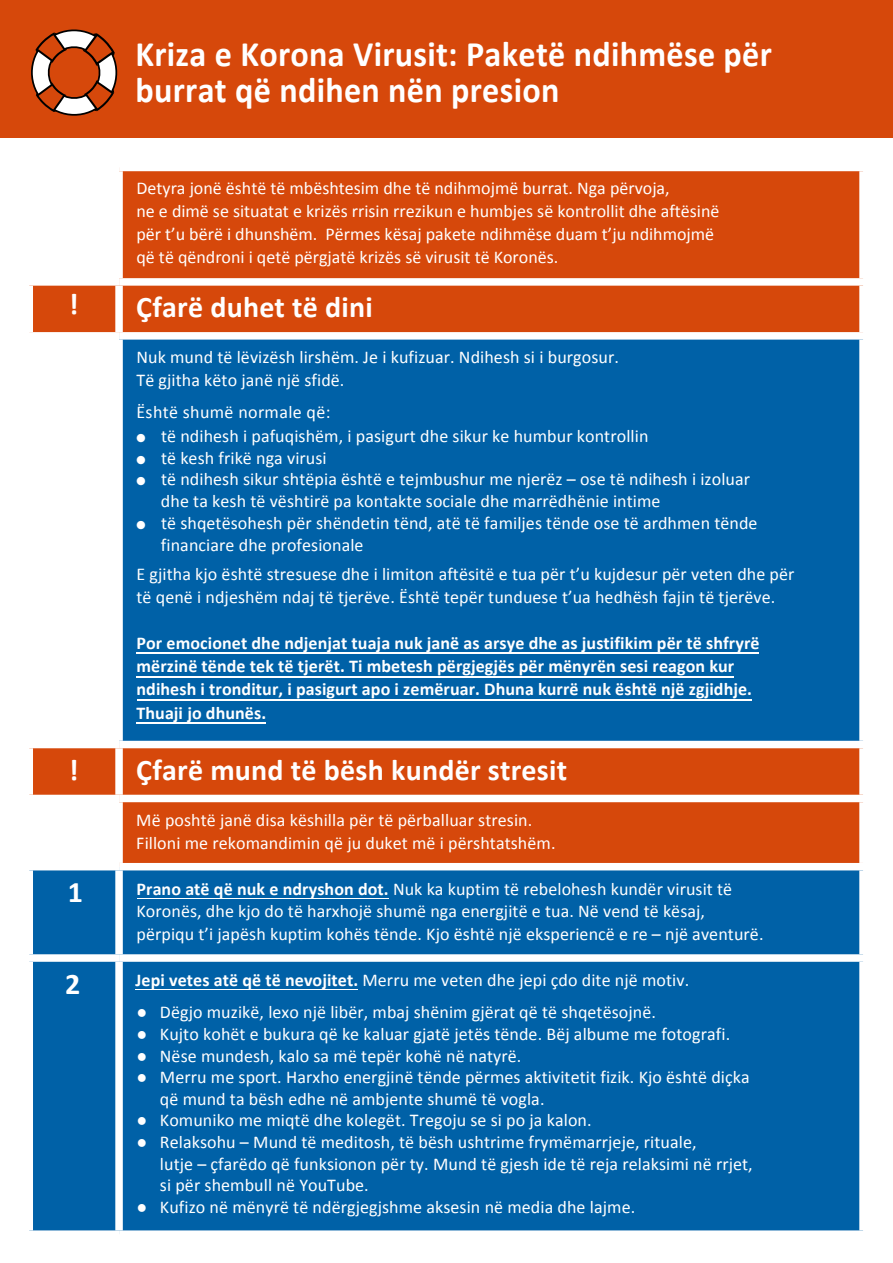
<style>
.page{position:relative;width:893px;height:1263px;background:#fff}
.page>*{position:absolute;margin:0;border:0;box-sizing:border-box;transform-origin:0 0}
.t1{font:700 36px/36.5px "Calibri";letter-spacing:.01em;color:#fff;scale:.95 1}
.t2{font:700 30px "Calibri";letter-spacing:.005em;color:#fff}
.t3{font:700 30px "Calibri";color:#fff}
.t4{font:18px/23.1px "Calibri";letter-spacing:.005em;color:#fff}
.t5{font:700 18px/23.1px "Calibri";letter-spacing:.005em;color:#fff}
.s1{font-weight:700}
</style>
<div class="page">
<div style="left:0;top:0;width:893px;height:138px;background:#d6480b"></div>
<svg style="left:33px;top:171px;width:826px;height:161px;background:#d8551c"></svg>
<div style="left:33px;top:340px;width:826px;height:890px;background:#0061a7"></div>
<svg style="left:33px;top:748px;width:826px;height:115px;background:#d8531a"></svg>
<div style="left:115px;top:171px;width:8px;height:107px;background:#fff"></div>
<div style="left:26px;top:278px;width:93px;height:8px;background:#fff"></div>
<div style="left:119px;top:278px;width:748px;height:8px;background:#fff"></div>
<div style="left:115px;top:286px;width:8px;height:46px;background:#fff"></div>
<div style="left:115px;top:340px;width:8px;height:401px;background:#fff"></div>
<div style="left:26px;top:741px;width:93px;height:7px;background:#fff"></div>
<div style="left:119px;top:741px;width:748px;height:7px;background:#fff"></div>
<div style="left:115px;top:748px;width:8px;height:47px;background:#fff"></div>
<div style="left:26px;top:795px;width:93px;height:7px;background:#fff"></div>
<div style="left:119px;top:795px;width:748px;height:7px;background:#fff"></div>
<div style="left:115px;top:802px;width:8px;height:61px;background:#fff"></div>
<div style="left:26px;top:863px;width:93px;height:7px;background:#fff"></div>
<div style="left:119px;top:863px;width:748px;height:7px;background:#fff"></div>
<div style="left:115px;top:870px;width:8px;height:84px;background:#fff"></div>
<div style="left:26px;top:954px;width:93px;height:8px;background:#fff"></div>
<div style="left:119px;top:954px;width:748px;height:8px;background:#fff"></div>
<div style="left:115px;top:962px;width:8px;height:268px;background:#fff"></div>
<hr style="left:137px;top:722px;width:129px;height:1px;background:#fff">
<hr style="left:137px;top:699px;width:614px;height:1px;background:#fff">
<hr style="left:137px;top:676px;width:597px;height:1px;background:#fff">
<hr style="left:137px;top:653px;width:622px;height:1px;background:#fff">
<hr style="left:137px;top:898px;width:251px;height:1px;background:#fff">
<hr style="left:136px;top:989px;width:222px;height:1px;background:#fff">
<svg style="left:31px;top:29px;width:87px;height:87px"></svg>
<h1 class="t1" style="left:135px;top:34px;width:671px">Kriza e Korona Virusit: Paketë ndihmëse për burrat që ndihen nën presion</h1>
<p class="t4" style="left:136px;top:177px;width:584px">Detyra jonë është të mbështesim dhe të ndihmojmë burrat. Nga përvoja,<br>ne e dimë se situatat e krizës rrisin rrezikun e humbjes së kontrollit dhe aftësinë për t’u bërë i dhunshëm. Përmes kësaj pakete ndihmëse duam t’ju ndihmojmë që të qëndroni i qetë përgjatë krizës së virusit të Koronës.</p>
<h2 class="t3" style="left:69px;top:286px;width:11px">!</h2>
<h2 class="t2" style="left:136px;top:289px;width:238px">Çfarë duhet të dini</h2>
<p class="t4" style="left:136px;top:345px;width:484px">Nuk mund të lëvizësh lirshëm. Je i kufizuar. Ndihesh si i burgosur.<br>Të gjitha këto janë një sfidë.</p>
<p class="t4" style="left:136px;top:400px;width:196px">Është shumë normale që:</p>
<p class="t4" style="left:136px;top:424px;width:513px">● të ndihesh i pafuqishëm, i pasigurt dhe sikur ke humbur kontrollin</p>
<p class="t4" style="left:136px;top:446px;width:192px">● të kesh frikë nga virusi</p>
<p class="t4" style="left:161px;top:469px;width:591px;line-height:21.8px;text-indent:-24px">● të ndihesh sikur shtëpia është e tejmbushur me njerëz – ose të ndihesh i izoluar dhe ta kesh të vështirë pa kontakte sociale dhe marrëdhënie intime</p>
<p class="t4" style="left:161px;top:512px;width:598px;line-height:21.8px;text-indent:-24px">● të shqetësohesh për shëndetin tënd, atë të familjes tënde ose të ardhmen tënde financiare dhe profesionale</p>
<p class="t4" style="left:136px;top:562px;width:659px">E gjitha kjo është stresuese dhe i limiton aftësitë e tua për t’u kujdesur për veten dhe për të qenë i ndjeshëm ndaj të tjerëve. Është tepër tunduese t’ua hedhësh fajin të tjerëve.</p>
<p class="t5" style="left:136px;top:631px;width:624px">Por emocionet dhe ndjenjat tuaja nuk janë as arsye dhe as justifikim për të shfryrë mërzinë tënde tek të tjerët. Ti mbetesh përgjegjës për mënyrën sesi reagon kur ndihesh i tronditur, i pasigurt apo i zemëruar. Dhuna kurrë nuk është një zgjidhje.<br>Thuaji jo dhunës.</p>
<h2 class="t3" style="left:69px;top:751px;width:11px">!</h2>
<h2 class="t2" style="left:136px;top:751px;width:432px">Çfarë mund të bësh kundër stresit</h2>
<p class="t4" style="left:136px;top:808px;width:421px">Më poshtë janë disa këshilla për të përballuar stresin.<br>Filloni me rekomandimin që ju duket më i përshtatshëm.</p>
<h2 class="t3" style="left:68px;top:874px;width:17px">1</h2>
<p class="t4" style="left:137px;top:877px;width:628px;line-height:22.5px"><span class="s1">Prano atë që nuk e ndryshon dot</span><span class="s1">.</span> Nuk ka kuptim të rebelohesh kundër virusit të<br>Koronës, dhe kjo do të harxhojë shumë nga energjitë e tua. Në vend të kësaj, përpiqu t’i japësh kuptim kohës tënde. Kjo është një eksperiencë e re – një aventurë.</p>
<h2 class="t3" style="left:65px;top:965px;width:17px">2</h2>
<p class="t4" style="left:135px;top:968px;width:555px"><span class="s1">Jepi vetes atë që të nevojitet</span><span class="s1">.</span> Merru me veten dhe jepi çdo dite një motiv.</p>
<p class="t4" style="left:136px;top:1001px;width:521px">● Dëgjo muzikë, lexo një libër, mbaj shënim gjërat që të shqetësojnë.</p>
<p class="t4" style="left:136px;top:1022px;width:595px">● Kujto kohët e bukura që ke kaluar gjatë jetës tënde. Bëj albume me fotografi.</p>
<p class="t4" style="left:136px;top:1044px;width:386px">● Nëse mundesh, kalo sa më tepër kohë në natyrë.</p>
<p class="t4" style="left:160px;top:1066px;width:591px;line-height:21.6px;text-indent:-23px">● Merru me sport. Harxho energjinë tënde përmes aktivitetit fizik. Kjo është diçka që mund ta bësh edhe në ambjente shumë të vogla.</p>
<p class="t4" style="left:136px;top:1109px;width:457px">● Komuniko me miqtë dhe kolegët. Tregoju se si po ja kalon.</p>
<p class="t4" style="left:160px;top:1131px;width:594px;line-height:21.6px;text-indent:-23px">● Relaksohu – Mund të meditosh, të bësh ushtrime frymëmarrjeje, rituale,<br>lutje – çfarëdo që funksionon për ty. Mund të gjesh ide të reja relaksimi në rrjet, si për shembull në YouTube.</p>
<p class="t4" style="left:136px;top:1195px;width:500px">● Kufizo në mënyrë të ndërgjegjshme aksesin në media dhe lajme.</p>
</div>
